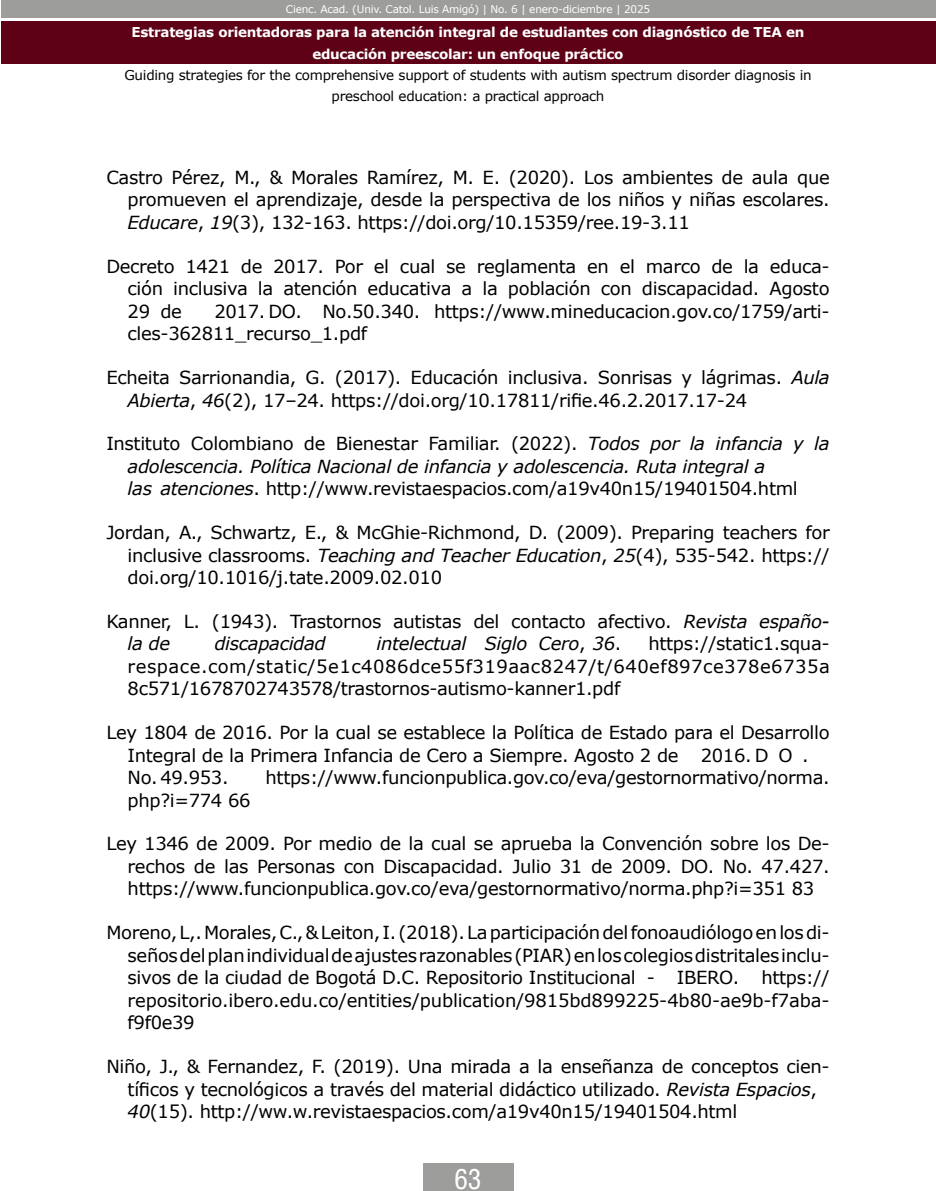
<style>
.page{position:relative;width:936px;height:1191px;background:#fff}
.page>*{position:absolute;margin:0;border:0;box-sizing:border-box;transform-origin:0 0}
.t1{font:27px "Arena Condensed";color:#fff}
.t2{font:18px/22.5px "Verdana";letter-spacing:-.02em;color:#000;text-align:justify}
.t3{font:italic 18px "Verdana";letter-spacing:-.02em;color:#000}
.t4{font:13.5px/21px "Verdana";letter-spacing:-.02em;color:#000;text-align:center}
.t5{font:700 13.5px/21.6px "Verdana";letter-spacing:-.02em;color:#fff;text-align:center}
.t6{font:10.5px "Verdana";letter-spacing:-.02em;color:#fff}
.s1{font-style:italic}
.s2{font-style:normal}
</style>
<div class="page">
<div style="left:1px;top:21px;width:934px;height:43px;background:#5e0016"></div>
<div style="left:1px;top:0;width:934px;height:18px;background:#9d9d9c"></div>
<div style="left:423px;top:1163px;width:90px;height:28px;background:#9d9d9c"></div>
<p class="t6" style="left:286px;top:2px;width:366px">Cienc. Acad. (Univ. Catol. Luis Amigó) | No. 6 | enero-diciembre | 2025</p>
<p class="t5" style="left:132px;top:21px;width:674px">Estrategias orientadoras para la atención integral de estudiantes con diagnóstico de TEA en educación preescolar: un enfoque práctico</p>
<p class="t4" style="left:124px;top:64px;width:688px">Guiding strategies for the comprehensive support of students with autism spectrum disorder diagnosis in preschool education: a practical approach</p>
<p class="t2" style="left:128px;top:166px;width:703px;text-indent:-21px">Castro Pérez, M., &amp; Morales Ramírez, M. E. (2020). Los ambientes de aula que promueven el aprendizaje, desde la perspectiva de los niños y niñas escolares.<br><span class="s1">Educare</span>, <span class="s1">19</span>(3), 132-163. https://doi.org/10.15359/ree.19-3.11</p>
<p class="t2" style="left:128px;top:255px;width:703px;text-indent:-21px">Decreto 1421 de 2017. Por el cual se reglamenta en el marco de la educa&shy;ción inclusiva la atención educativa a la población con discapacidad. Agosto 29 de</p>
<p class="t2" style="left:128px;top:300px;width:703px;text-indent:87px">2017. DO. No.50.340. https://www.mineducacion.gov.co/1759/arti&shy;cles-362811_recurso_1.pdf</p>
<p class="t2" style="left:128px;top:366px;width:703px;text-indent:-21px">Echeita Sarrionandia, G. (2017). Educación inclusiva. Sonrisas y lágrimas. <span class="s1">Aula<br>Abierta</span>, <span class="s1">46</span>(2), 17–24. https://doi.org/10.17811/rifie.46.2.2017.17-24</p>
<p class="t2" style="left:128px;top:432px;width:703px;text-align:left;text-indent:-21px">Instituto Colombiano de Bienestar Familiar. (2022). <span class="s1">Todos por la infancia y la adolescencia. Política Nacional de infancia y adolescencia. Ruta integral a<br>las atenciones</span>. http://www.revistaespacios.com/a19v40n15/19401504.html</p>
<p class="t2" style="left:128px;top:521px;width:703px;text-indent:-21px">Jordan, A., Schwartz, E., &amp; McGhie-Richmond, D. (2009). Preparing teachers for inclusive classrooms. <span class="s1">Teaching and Teacher Education</span>, <span class="s1">25</span>(4), 535-542. https:// doi.org/10.1016/j.tate.2009.02.010</p>
<p class="t2" style="left:128px;top:610px;width:703px;text-indent:-21px">Kanner, L. (1943). Trastornos autistas del contacto afectivo. <span class="s1">Revista españo&shy;la de</span></p>
<p class="t2" style="left:128px;top:632px;width:703px;text-indent:520px">https://static1.squa&shy;respace.com/static/5e1c4086dce55f319aac8247/t/640ef897ce378e6735a 8c571/1678702743578/trastornos-autismo-kanner1.pdf</p>
<p class="t2" style="left:128px;top:721px;width:703px;text-align:left;text-indent:-21px">Ley 1804 de 2016. Por la cual se establece la Política de Estado para el Desarrollo<br>Integral de la Primera Infancia de Cero a Siempre. Agosto 2 de 2016. D O .<br>No. 49.953.</p>
<p class="t3" style="left:214px;top:631px;width:113px">discapacidad</p>
<p class="t3" style="left:376px;top:631px;width:246px">intelectual Siglo Cero<span class="s2">,</span> 36<span class="s2">.</span></p>
<p class="t2" style="left:265px;top:766px;width:565px">https://www.funcionpublica.gov.co/eva/gestornormativo/norma.</p>
<p class="t2" style="left:128px;top:788px;width:124px">php?i=774 66</p>
<p class="t2" style="left:128px;top:832px;width:703px;text-indent:-21px">Ley 1346 de 2009. Por medio de la cual se aprueba la Convención sobre los De&shy;rechos de las Personas con Discapacidad. Julio 31 de 2009. DO. No. 47.427. https://www.funcionpublica.gov.co/eva/gestornormativo/norma.php?i=351 83</p>
<p class="t2" style="left:128px;top:921px;width:703px;text-indent:-21px">Moreno, L,. Morales, C., &amp; Leiton, I. (2018). La participación del fonoaudiólogo en los di&shy;seños del plan individual de ajustes razonables (PIAR) en los colegios distritales inclu&shy;sivos de la ciudad de Bogotá D.C. Repositorio Institucional - IBERO. https:// repositorio.ibero.edu.co/entities/publication/9815bd899225-4b80-ae9b-f7aba&shy;f9f0e39</p>
<p class="t2" style="left:128px;top:1055px;width:703px;text-align:left;text-indent:-21px">Niño, J., &amp; Fernandez, F. (2019). Una mirada a la enseñanza de conceptos cien&shy;tíficos y tecnológicos a través del material didáctico utilizado. <span class="s1">Revista Espacios</span>,<br><span class="s1">40</span>(15). http://ww.w.revistaespacios.com/a19v40n15/19401504.html</p>
<h1 class="t1" style="left:454px;top:1163px;width:29px">63</h1>
</div>
